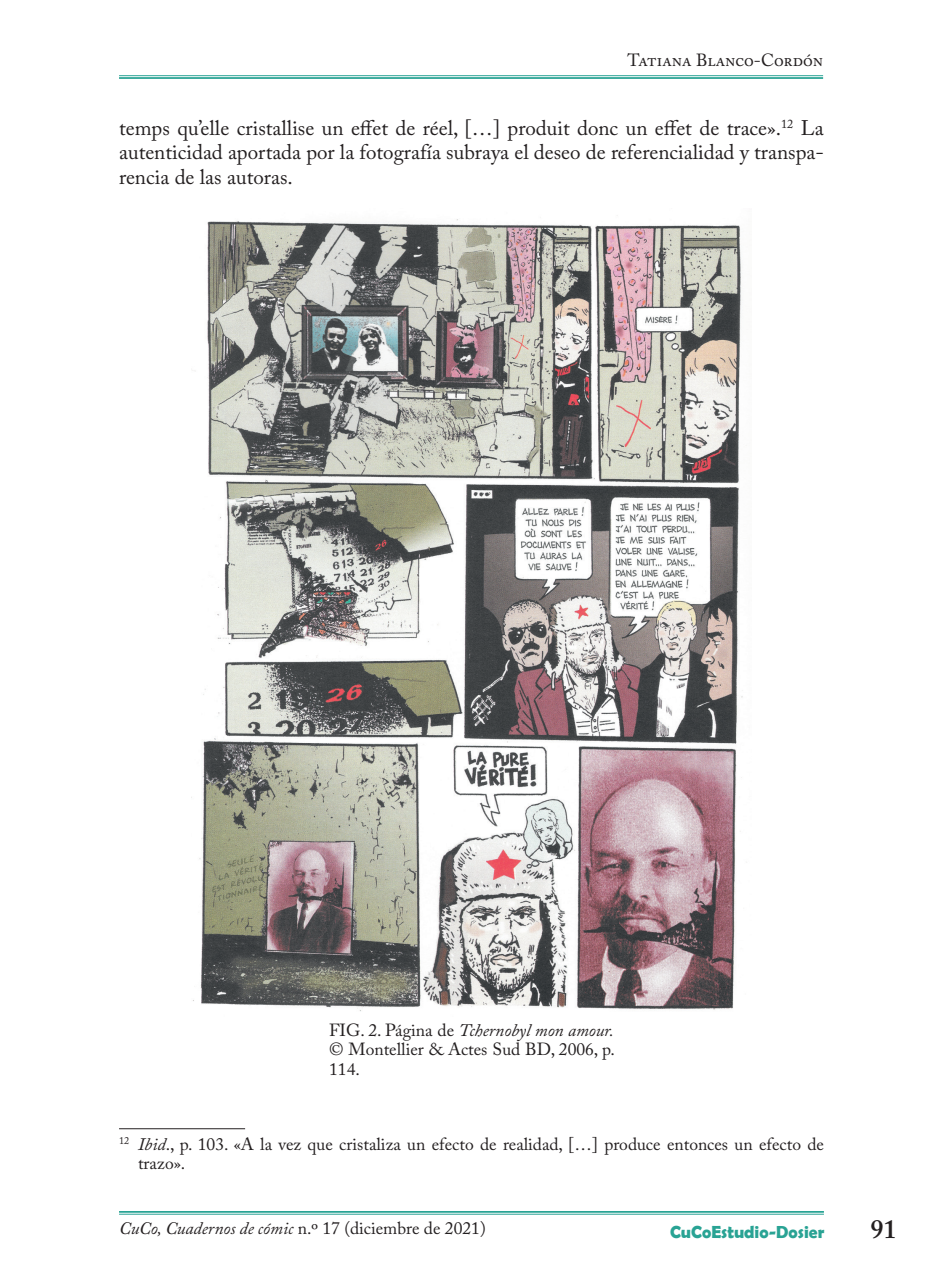
<style>
.page{position:relative;width:943px;height:1288px;background:#fff}
.page>*{position:absolute;margin:0;border:0;box-sizing:border-box;transform-origin:0 0}
.t1{font:600 26.25px "Adobe Caslon Pro";color:#231f20}
.t2{font:21px/24.5px "Adobe Caslon Pro";color:#231f20;text-align:justify}
.t3{font:17.5px/19.2px "Adobe Caslon Pro";color:#231f20;text-align:justify}
.t4{font:700 17.5px "Berlin Sans FB Demi";color:#29a394}
.s1{font-style:italic}
</style>
<div class="page">
<hr style="left:119px;top:1211px;width:705px;height:2px;background:#29a394">
<hr style="left:119px;top:1214px;width:705px;height:1px;background:#29a394">
<hr style="left:119px;top:75px;width:704px;height:1px;background:#29a394">
<hr style="left:119px;top:77px;width:704px;height:2px;background:#29a394">
<hr style="left:119px;top:1128px;width:126px;height:1px;background:#231f20">
<img style="left:191px;top:219px;width:552px;height:793px">
<p class="t3" style="left:627px;top:51px;width:197px">Tatiana Blanco-Cordón</p>
<p class="t2" style="left:119px;top:115px;width:706px">temps qu’elle cristallise un effet de réel, […] produit donc un effet de trace».<sup>12</sup> La autenticidad aportada por la fotografía subraya el deseo de referencialidad y transpa&shy;rencia de las autoras.</p>
<p class="t3" style="left:329px;top:1020px;width:287px">FIG. 2. Página de <span class="s1">Tchernobyl mon amour. </span>© Montellier &amp; Actes Sud BD, 2006, p.<br>114.</p>
<p class="t3" style="left:138px;top:1134px;width:687px;text-indent:-19px"><sup>12</sup> <span class="s1">Ibid</span>., p. 103. «A la vez que cristaliza un efecto de realidad, […] produce entonces un efecto de trazo».</p>
<p class="t3" style="left:119px;top:1219px;width:368px"><span class="s1">CuCo, Cuadernos de cómic</span> n.º 17 (diciembre de 2021)</p>
<p class="t4" style="left:670px;top:1222px;width:156px">CuCoEstudio-Dosier</p>
<h1 class="t1" style="left:870px;top:1214px;width:28px">91</h1>
</div>
